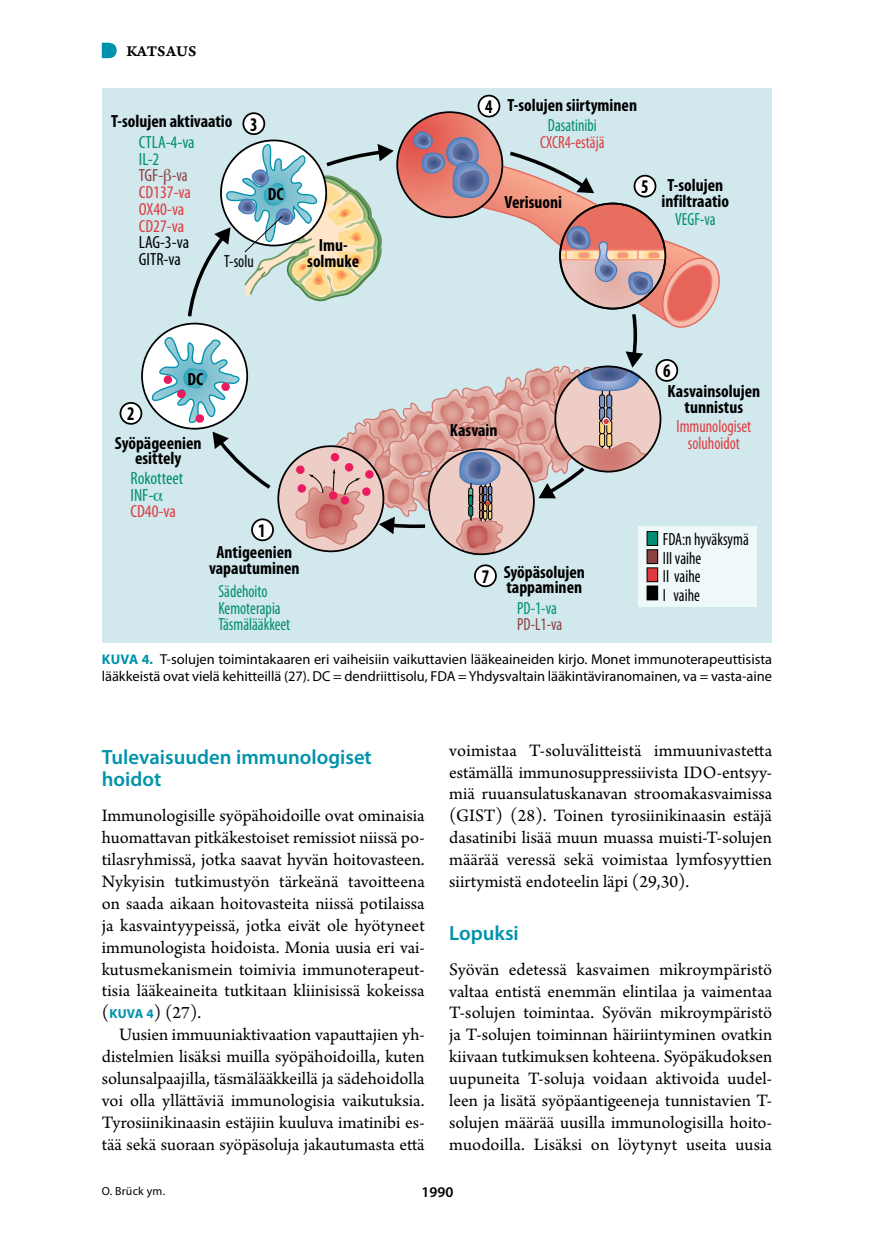
<style>
.page{position:relative;width:874px;height:1241px;background:#fff}
.page>*{position:absolute;margin:0;border:0;box-sizing:border-box;transform-origin:0 0}
.t1{font:600 20.65px/21.9px "Myriad Pro";color:#0092ac}
.t2{font:700 condensed 19.43px "Myriad Pro";color:#000;scale:.9 1}
.t3{font:18.38px/21.9px "Arno Pro";letter-spacing:.005em;color:#000;text-align:justify}
.t4{font:700 condensed 17.68px/15.9px "Myriad Pro";color:#000;text-align:center}
.t5{font:condensed 17.68px/16.8px "Myriad Pro";color:#008d72;scale:.9 1}
.t6{font:condensed 17.68px/18.6px "Myriad Pro";color:#000;scale:.9 1}
.t7{font:condensed 17.68px/16.8px "Myriad Pro";color:#df3b3e;text-align:center;scale:.9 1}
.t8{font:condensed 17.68px/16.8px "Myriad Pro";color:#df3b3e}
.t9{font:condensed 17.68px/16.8px "Myriad Pro";color:#008d72}
.t10{font:condensed 17.68px/16.8px "Myriad Pro";color:#000}
.t11{font:condensed 17.68px "Myriad Pro";letter-spacing:-.005em;color:#8a4140;scale:.9 1}
.t12{font:condensed 17.68px "Myriad Pro";letter-spacing:-.005em;color:#8a4140}
.t13{font:15.75px "Arno Pro Smbd Caption";letter-spacing:.005em;color:#000}
.t14{font:600 14.88px "Myriad Pro";color:#000}
.t15{font:14.35px/17.5px "Myriad Pro";letter-spacing:-.005em;color:#000}
.t16{font:11.9px "Myriad Pro";letter-spacing:.02em;color:#000}
.s1{font-weight:700;font-size:14px;color:#0092ac}
.s2{font-family:"Myriad Pro";font-weight:700;font-size:13.12px;color:#0092ac}
</style>
<div class="page">
<div style="left:102px;top:88px;width:668px;height:554px;background:#d1e8ed"></div>
<div style="left:638px;top:526px;width:118px;height:80px;background:#f0f9fa"></div>
<svg style="left:397px;top:112px;width:105px;height:105px"></svg>
<div style="left:120px;top:403px;width:21px;height:21px;background:#fff;border-radius:50%"></div>
<div style="left:119px;top:402px;width:23px;height:22px;border:2px solid #000;border-radius:50%"></div>
<div style="left:243px;top:113px;width:21px;height:21px;background:#fff;border-radius:50%"></div>
<div style="left:242px;top:112px;width:23px;height:23px;border:2px solid #000;border-radius:50%"></div>
<div style="left:478px;top:96px;width:21px;height:21px;background:#fff;border-radius:50%"></div>
<div style="left:477px;top:95px;width:23px;height:22px;border:2px solid #000;border-radius:50%"></div>
<div style="left:474px;top:565px;width:21px;height:21px;background:#fff;border-radius:50%"></div>
<div style="left:474px;top:564px;width:22px;height:23px;border:2px solid #000;border-radius:50%"></div>
<div style="left:646px;top:549px;width:11px;height:14px;background:#8a4140"></div>
<div style="left:646px;top:549px;width:11px;height:15px;border:1px solid #000"></div>
<svg style="left:646px;top:567px;width:11px;height:14px"></svg>
<div style="left:646px;top:586px;width:11px;height:13px;background:#000"></div>
<div style="left:646px;top:585px;width:11px;height:15px;border:1px solid #000"></div>
<svg style="left:102px;top:43px;width:15px;height:15px"></svg>
<svg style="left:148px;top:131px;width:572px;height:425px"></svg>
<p class="t13" style="left:126px;top:41px;width:71px">KATSAUS</p>
<p class="t4" style="left:111px;top:113px;width:123px">T-solujen aktivaatio</p>
<p class="t9" style="left:139px;top:133px;width:57px">CTLA-4-va<br>IL-2</p>
<p class="t12" style="left:139px;top:165px;width:50px">TGF- -va</p>
<p class="t8" style="left:139px;top:184px;width:54px">CD137-va<br>OX40-va<br>CD27-va</p>
<p class="t10" style="left:139px;top:234px;width:52px">LAG-3-va<br>GITR-va</p>
<p class="t2" style="left:250px;top:112px;width:10px">3</p>
<p class="t6" style="left:224px;top:252px;width:34px">T-solu</p>
<p class="t4" style="left:267px;top:186px;width:17px">DC</p>
<p class="t4" style="left:307px;top:236px;width:53px">Imu&shy;solmuke</p>
<p class="t2" style="left:127px;top:401px;width:10px">2</p>
<p class="t4" style="left:187px;top:370px;width:17px">DC</p>
<p class="t4" style="left:115px;top:434px;width:88px">Syöpägeenien esittely</p>
<p class="t9" style="left:130px;top:469px;width:54px">Rokotteet<br>INF-</p>
<p class="t8" style="left:130px;top:503px;width:47px">CD40-va</p>
<p class="t2" style="left:258px;top:518px;width:10px">1</p>
<p class="t4" style="left:209px;top:543px;width:92px">Antigeenien vapautuminen</p>
<p class="t5" style="left:218px;top:582px;width:81px">Sädehoito<br>Kemoterapia<br>Täsmälääkkeet</p>
<p class="t2" style="left:485px;top:94px;width:10px">4</p>
<p class="t4" style="left:507px;top:97px;width:131px">T-solujen siirtyminen</p>
<p class="t5" style="left:547px;top:116px;width:56px">Dasatinibi</p>
<p class="t7" style="left:540px;top:133px;width:73px">CXCR4-estäjä</p>
<p class="t4" style="left:504px;top:194px;width:59px">Verisuoni</p>
<p class="t2" style="left:641px;top:174px;width:10px">5</p>
<p class="t4" style="left:661px;top:176px;width:69px">T-solujen infiltraatio</p>
<p class="t5" style="left:674px;top:210px;width:46px">VEGF-va</p>
<p class="t4" style="left:449px;top:422px;width:49px">Kasvain</p>
<p class="t2" style="left:481px;top:564px;width:10px">7</p>
<p class="t4" style="left:503px;top:563px;width:83px;text-align:left">Syöpäsolujen tappaminen</p>
<p class="t5" style="left:517px;top:599px;width:46px">PD-1-va</p>
<p class="t11" style="left:517px;top:614px;width:52px">PD-L1-va</p>
<p class="t2" style="left:662px;top:358px;width:10px">6</p>
<p class="t4" style="left:667px;top:383px;width:94px">Kasvainsolujen tunnistus</p>
<p class="t7" style="left:676px;top:417px;width:84px">Immunologiset soluhoidot</p>
<p class="t6" style="left:662px;top:529px;width:97px">FDA:n hyväksymä<br>III vaihe<br>II vaihe<br>I vaihe</p>
<p class="t15" style="left:102px;top:649px;width:671px"><span class="s1">KUVA 4.</span> T-solujen toimintakaaren eri vaiheisiin vaikuttavien lääkeaineiden kirjo. Monet immunoterapeuttisista lääkkeistä ovat vielä kehitteillä (27). DC = dendriittisolu, FDA = Yhdysvaltain lääkintäviranomainen, va = vasta-aine</p>
<p class="t1" style="left:102px;top:745px;width:271px">Tulevaisuuden immunologiset hoidot</p>
<p class="t3" style="left:102px;top:805px;width:324px">Immunologisille syöpähoidoille ovat ominaisia huomattavan pitkäkestoiset remissiot niissä po&shy;tilasryhmissä, jotka saavat hyvän hoitovasteen.<br>Nykyisin tutkimustyön tärkeänä tavoitteena on saada aikaan hoitovasteita niissä potilaissa ja kasvaintyypeissä, jotka eivät ole hyötyneet immunologista hoidoista. Monia uusia eri vai&shy;kutusmekanismein toimivia immunoterapeut&shy;tisia lääkeaineita tutkitaan kliinisissä kokeissa (<span class="s2">KUVA 4</span>) (27).</p>
<p class="t3" style="left:102px;top:1024px;width:324px;text-indent:17px">Uusien immuuniaktivaation vapauttajien yh&shy;distelmien lisäksi muilla syöpähoidoilla, kuten solunsalpaajilla, täsmälääkkeillä ja sädehoidolla voi olla yllättäviä immunologisia vaikutuksia.<br>Tyrosiinikinaasin estäjiin kuuluva imatinibi es&shy;tää sekä suoraan syöpäsoluja jakautumasta että</p>
<p class="t3" style="left:449px;top:740px;width:324px">voimistaa T-soluvälitteistä immuunivastetta estämällä immunosuppressiivista IDO-entsyy&shy;miä ruuansulatuskanavan stroomakasvaimissa (GIST) (28). Toinen tyrosiinikinaasin estäjä dasatinibi lisää muun muassa muisti-T-solujen määrää veressä sekä voimistaa lymfosyyttien siirtymistä endoteelin läpi (29,30).</p>
<p class="t1" style="left:449px;top:921px;width:71px">Lopuksi</p>
<p class="t3" style="left:449px;top:959px;width:324px">Syövän edetessä kasvaimen mikroympäristö valtaa entistä enemmän elintilaa ja vaimentaa T-solujen toimintaa. Syövän mikroympäristö ja T-solujen toiminnan häiriintyminen ovatkin kiivaan tutkimuksen kohteena. Syöpäkudoksen uupuneita T-soluja voidaan aktivoida uudel&shy;leen ja lisätä syöpäantigeeneja tunnistavien T&shy;solujen määrää uusilla immunologisilla hoito&shy;muodoilla. Lisäksi on löytynyt useita uusia</p>
<p class="t16" style="left:102px;top:1183px;width:65px">O. Brück ym.</p>
<p class="t14" style="left:421px;top:1182px;width:33px">1990</p>
</div>
